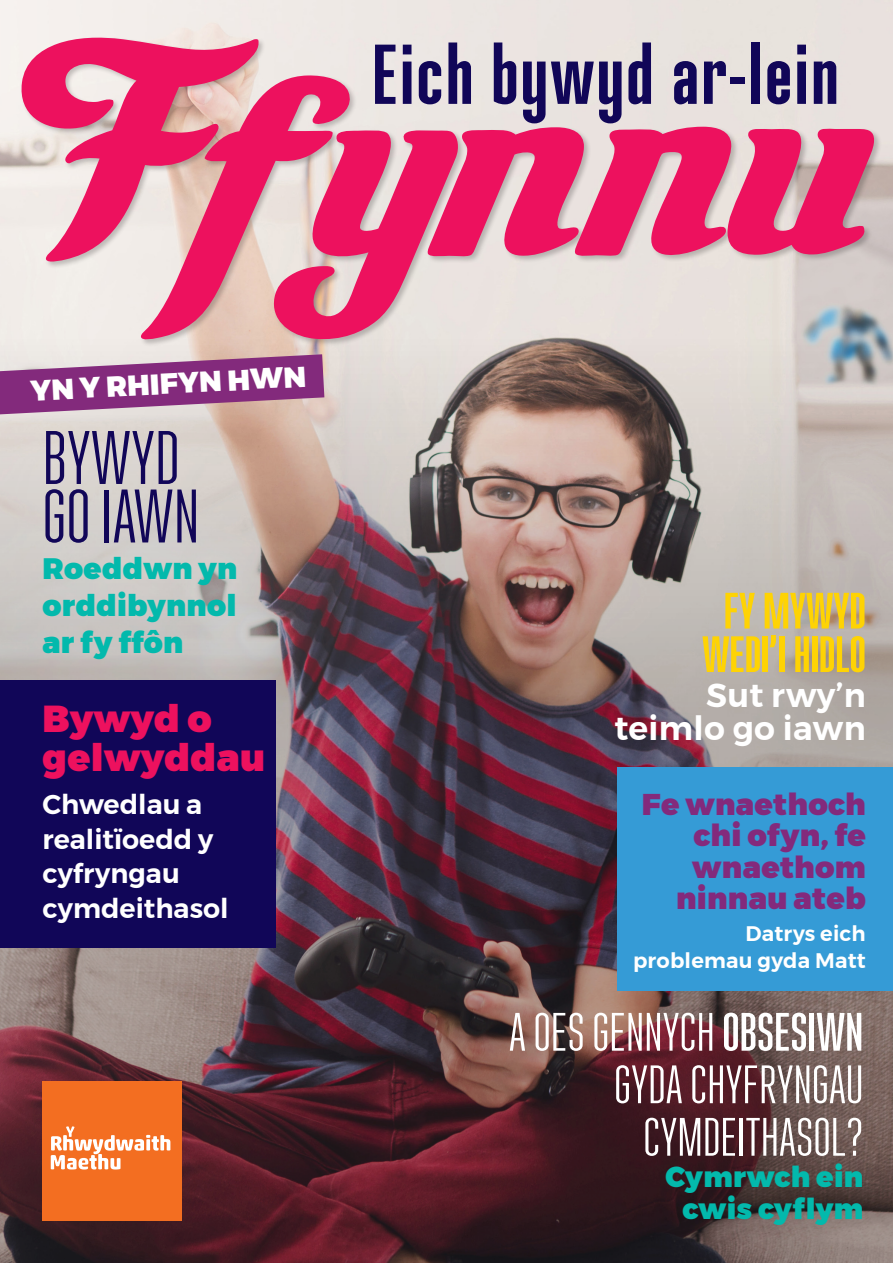
<style>
.page{position:relative;width:893px;height:1263px;background:#fff}
.page>*{position:absolute;margin:0;border:0;box-sizing:border-box;transform-origin:0 0}
.Body_copy_9_12{font:700 84.6px "Ristretto Pro";letter-spacing:.03em;color:#110658}
.Body_copy_9_12-2{font:75.6px/58.5px "Ristretto Pro";color:#110658}
.Body_copy_9_12-3{font:54px/52.5px "Ristretto Pro";color:#fff;text-align:right}
.Body_copy_9_12-4{font:700 51px/43.5px "Ristretto Pro";color:#fed304;text-align:center}
.Body_copy_9_12-5{font:900 37.5px/39px "Montserrat";letter-spacing:.01em;color:#ed115e}
.Body_copy_9_12-6{font:600 33px/33px "Montserrat";letter-spacing:.01em;color:#fff;text-align:right}
.Body_copy_9_12-7{font:900 30px/31.5px "Montserrat";letter-spacing:.01em;color:#832a7c;text-align:right}
.Body_copy_9_12-8{font:900 29.55px/36.9px "Montserrat";letter-spacing:.01em;color:#03b9ac;text-align:justify}
.Body_copy_9_12-9{font:900 28.8px "Montserrat";color:#fff}
.Body_copy_9_12-10{font:900 28.5px/31.5px "Montserrat";letter-spacing:.01em;color:#03b9ac;text-align:center}
.Body_copy_9_12-11{font:600 27px/34.5px "Montserrat";color:#fff}
.Body_copy_9_12-12{font:600 21px/27px "Montserrat";letter-spacing:.01em;color:#fff;text-align:right}
.s1{font-weight:600}
</style>
<div class="page">
<img style="left:0;top:315px;width:893px;height:948px">
<div style="left:0;top:680px;width:276px;height:268px;background:#110658"></div>
<div style="left:617px;top:767px;width:276px;height:223px;background:#359bd6"></div>
<svg style="left:0;top:354px;width:324px;height:60px;background:#9e5a92"></svg>
<div style="left:20px;top:36px;width:862px;height:311px;background:#eae4df"></div>
<svg style="left:18px;top:36px;width:242px;height:228px"></svg>
<svg style="left:140px;top:75px;width:214px;height:266px"></svg>
<svg style="left:273px;top:127px;width:603px;height:214px"></svg>
<div style="left:43px;top:1081px;width:139px;height:140px;background:#f36e21"></div>
<svg style="left:51px;top:1126px;width:119px;height:43px"></svg>
<p class="Body_copy_9_12" style="left:372px;top:25px;width:468px">Eich bywyd ar-lein</p>
<p class="Body_copy_9_12-9" style="left:29px;top:367px;width:278px;rotate:-3deg">YN Y RHIFYN HWN</p>
<p class="Body_copy_9_12-2" style="left:43px;top:429px;width:158px">BYWYD<br>GO IAWN</p>
<p class="Body_copy_9_12-8" style="left:43px;top:551px;width:196px">Roeddwn yn orddibynnol ar fy ffôn</p>
<p class="Body_copy_9_12-4" style="left:702px;top:589px;width:165px">FY MYWYD<br>WEDI’I HIDLO</p>
<p class="Body_copy_9_12-6" style="left:614px;top:678px;width:253px">Sut rwy’n teimlo go iawn</p>
<p class="Body_copy_9_12-5" style="left:43px;top:700px;width:224px">Bywyd o gelwyddau</p>
<p class="Body_copy_9_12-11" style="left:43px;top:787px;width:188px">Chwedlau a realitïoedd y cyfryngau cymdeithasol</p>
<p class="Body_copy_9_12-7" style="left:642px;top:788px;width:225px">Fe wnaethoch chi ofyn, fe wnaethom ninnau ateb</p>
<p class="Body_copy_9_12-12" style="left:633px;top:920px;width:234px">Datrys eich problemau gyda Matt</p>
<p class="Body_copy_9_12-3" style="left:509px;top:1006px;width:356px">A OES GENNYCH <span class="s1">OBSESIWN<br></span>GYDA CHYFRYNGAU<br>CYMDEITHASOL?</p>
<p class="Body_copy_9_12-10" style="left:665px;top:1161px;width:199px">Cymrwch ein cwis cyflym</p>
</div>
